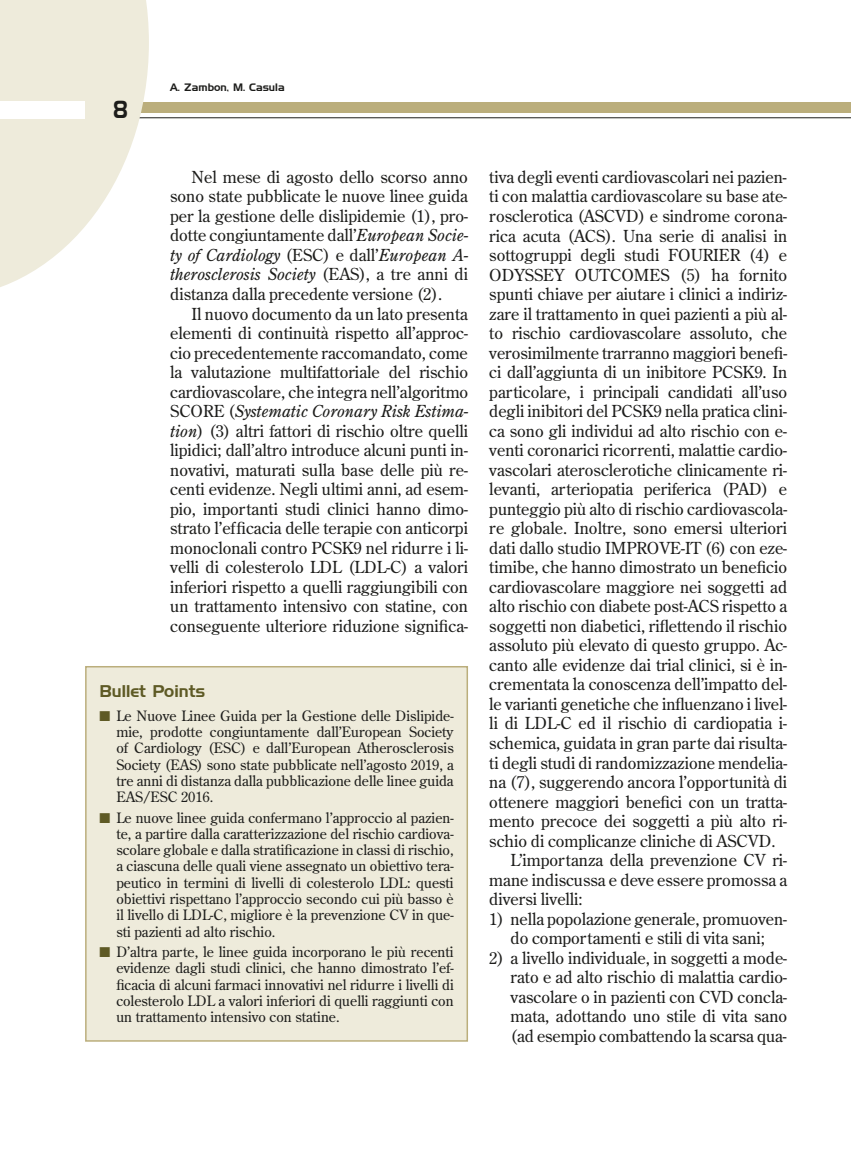
<style>
.page{position:relative;width:851px;height:1149px;background:#fff}
.page>*{position:absolute;margin:0;border:0;box-sizing:border-box;transform-origin:0 0}
.t1{font:24px "Handel Gothic BT";color:#1d1d1b;scale:.8 1}
.t2{font:16.5px/19.5px "Century Old Style Std";color:#1d1d1b;text-align:justify}
.t3{font:16.5px "Handel Gothic BT";color:#5e5a25}
.t4{font:14.25px/16.2px "Century Old Style Std";color:#1d1d1b;text-align:justify}
.t5{font:10.5px "Handel Gothic BT";color:#1d1d1b}
.s1{font-style:italic}
.s2{color:#5e5a25}
</style>
<div class="page">
<hr style="left:0;top:117px;width:850px;height:1px;background:#1d1d1b">
<div style="left:0;top:102px;width:850px;height:11px;background:#bbae7c"></div>
<svg style="left:0;top:0;width:149px;height:287px;fill:#eeebdb"></svg>
<div style="left:0;top:101px;width:85px;height:17px;background:#fff"></div>
<div style="left:86px;top:666px;width:381px;height:374px;background:#eeebdb"></div>
<div style="left:85px;top:665px;width:383px;height:376px;border:2px solid #bbae7c"></div>
<h1 class="t1" style="left:113px;top:95px;width:19px">8</h1>
<p class="t5" style="left:170px;top:81px;width:116px">A. Zambon, M. Casula</p>
<p class="t2" style="left:170px;top:167px;width:299px;text-indent:21px">Nel mese di agosto dello scorso anno sono state pubblicate le nuove linee guida per la gestione delle dislipidemie (1), pro&shy;dotte congiuntamente dall’<span class="s1">European Socie&shy;ty of Cardiology</span> (ESC) e dall’<span class="s1">European A&shy;therosclerosis Society</span> (EAS), a tre anni di distanza dalla precedente versione (2).</p>
<p class="t2" style="left:170px;top:303px;width:299px;text-indent:21px">Il nuovo documento da un lato presenta elementi di continuità rispetto all’approc&shy;cio precedentemente raccomandato, come la valutazione multifattoriale del rischio cardiovascolare, che integra nell’algoritmo SCORE (<span class="s1">Systematic Coronary Risk Estima&shy;tion</span>) (3) altri fattori di rischio oltre quelli lipidici; dall’altro introduce alcuni punti in&shy;novativi, maturati sulla base delle più re&shy;centi evidenze. Negli ultimi anni, ad esem&shy;pio, importanti studi clinici hanno dimo&shy;strato l’efficacia delle terapie con anticorpi monoclonali contro PCSK9 nel ridurre i li&shy;velli di colesterolo LDL (LDL-C) a valori inferiori rispetto a quelli raggiungibili con un trattamento intensivo con statine, con conseguente ulteriore riduzione significa-</p>
<p class="t3" style="left:99px;top:680px;width:107px">Bullet Points</p>
<p class="t4" style="left:116px;top:707px;width:339px;text-indent:-17px"><span class="s2">■</span> Le Nuove Linee Guida per la Gestione delle Dislipide&shy;mie, prodotte congiuntamente dall’European Society of Cardiology (ESC) e dall’European Atherosclerosis Society (EAS) sono state pubblicate nell’agosto 2019, a tre anni di distanza dalla pubblicazione delle linee guida EAS/ESC 2016.</p>
<p class="t4" style="left:116px;top:808px;width:339px;text-indent:-17px"><span class="s2">■</span> Le nuove linee guida confermano l’approccio al pazien&shy;te, a partire dalla caratterizzazione del rischio cardiova&shy;scolare globale e dalla stratificazione in classi di rischio, a ciascuna delle quali viene assegnato un obiettivo tera&shy;peutico in termini di livelli di colesterolo LDL: questi obiettivi rispettano l’approccio secondo cui più basso è il livello di LDL-C, migliore è la prevenzione CV in que&shy;sti pazienti ad alto rischio.</p>
<p class="t4" style="left:116px;top:943px;width:339px;text-indent:-17px"><span class="s2">■</span> D’altra parte, le linee guida incorporano le più recenti evidenze dagli studi clinici, che hanno dimostrato l’ef&shy;ficacia di alcuni farmaci innovativi nel ridurre i livelli di colesterolo LDL a valori inferiori di quelli raggiunti con un trattamento intensivo con statine.</p>
<p class="t2" style="left:489px;top:167px;width:299px">tiva degli eventi cardiovascolari nei pazien-</p>
<p class="t2" style="left:489px;top:186px;width:299px">ti con malattia cardiovascolare su base ate-</p>
<p class="t2" style="left:489px;top:206px;width:299px">rosclerotica (ASCVD) e sindrome corona-</p>
<p class="t2" style="left:489px;top:225px;width:299px">rica acuta (ACS). Una serie di analisi in</p>
<p class="t2" style="left:489px;top:245px;width:299px">sottogruppi degli studi FOURIER (4) e</p>
<p class="t2" style="left:489px;top:264px;width:299px">ODYSSEY OUTCOMES (5) ha fornito</p>
<p class="t2" style="left:489px;top:284px;width:299px">spunti chiave per aiutare i clinici a indiriz-</p>
<p class="t2" style="left:489px;top:303px;width:299px">zare il trattamento in quei pazienti a più al-</p>
<p class="t2" style="left:489px;top:323px;width:299px">to rischio cardiovascolare assoluto, che</p>
<p class="t2" style="left:489px;top:342px;width:299px">verosimilmente trarranno maggiori benefi-</p>
<p class="t2" style="left:489px;top:362px;width:299px">ci dall’aggiunta di un inibitore PCSK9. In</p>
<p class="t2" style="left:489px;top:381px;width:299px">particolare, i principali candidati all’uso</p>
<p class="t2" style="left:489px;top:401px;width:299px">degli inibitori del PCSK9 nella pratica clini-</p>
<p class="t2" style="left:489px;top:420px;width:299px">ca sono gli individui ad alto rischio con e-</p>
<p class="t2" style="left:489px;top:440px;width:299px">venti coronarici ricorrenti, malattie cardio-</p>
<p class="t2" style="left:489px;top:459px;width:299px">vascolari aterosclerotiche clinicamente ri-</p>
<p class="t2" style="left:489px;top:479px;width:299px">levanti, arteriopatia periferica (PAD) e</p>
<p class="t2" style="left:489px;top:498px;width:299px">punteggio più alto di rischio cardiovascola-</p>
<p class="t2" style="left:489px;top:518px;width:299px">re globale. Inoltre, sono emersi ulteriori</p>
<p class="t2" style="left:489px;top:537px;width:299px">dati dallo studio IMPROVE-IT (6) con eze-</p>
<p class="t2" style="left:489px;top:557px;width:299px">timibe, che hanno dimostrato un beneficio</p>
<p class="t2" style="left:489px;top:576px;width:299px">cardiovascolare maggiore nei soggetti ad</p>
<p class="t2" style="left:489px;top:596px;width:299px">alto rischio con diabete post-ACS rispetto a</p>
<p class="t2" style="left:489px;top:615px;width:299px">soggetti non diabetici, riflettendo il rischio</p>
<p class="t2" style="left:489px;top:635px;width:299px">assoluto più elevato di questo gruppo. Ac-</p>
<p class="t2" style="left:489px;top:654px;width:299px">canto alle evidenze dai trial clinici, si è in-</p>
<p class="t2" style="left:489px;top:674px;width:299px">crementata la conoscenza dell’impatto del-</p>
<p class="t2" style="left:489px;top:693px;width:299px">le varianti genetiche che influenzano i livel-</p>
<p class="t2" style="left:489px;top:713px;width:299px">li di LDL-C ed il rischio di cardiopatia i-</p>
<p class="t2" style="left:489px;top:732px;width:299px">schemica, guidata in gran parte dai risulta-</p>
<p class="t2" style="left:489px;top:752px;width:299px">ti degli studi di randomizzazione mendelia-</p>
<p class="t2" style="left:489px;top:771px;width:299px">na (7), suggerendo ancora l’opportunità di</p>
<p class="t2" style="left:489px;top:791px;width:299px">ottenere maggiori benefici con un tratta-</p>
<p class="t2" style="left:489px;top:810px;width:299px">mento precoce dei soggetti a più alto ri-</p>
<p class="t2" style="left:489px;top:830px;width:287px">schio di complicanze cliniche di ASCVD.</p>
<p class="t2" style="left:510px;top:849px;width:278px">L’importanza della prevenzione CV ri-</p>
<p class="t2" style="left:489px;top:869px;width:299px">mane indiscussa e deve essere promossa a</p>
<p class="t2" style="left:489px;top:888px;width:95px">diversi livelli:</p>
<p class="t2" style="left:489px;top:908px;width:299px;text-align:center">1) nella popolazione generale, promuoven&shy;do comportamenti e stili di vita sani;</p>
<p class="t2" style="left:510px;top:947px;width:278px;text-indent:-21px">2) a livello individuale, in soggetti a mode&shy;rato e ad alto rischio di malattia cardio&shy;vascolare o in pazienti con CVD concla&shy;mata, adottando uno stile di vita sano (ad esempio combattendo la scarsa qua-</p>
</div>
